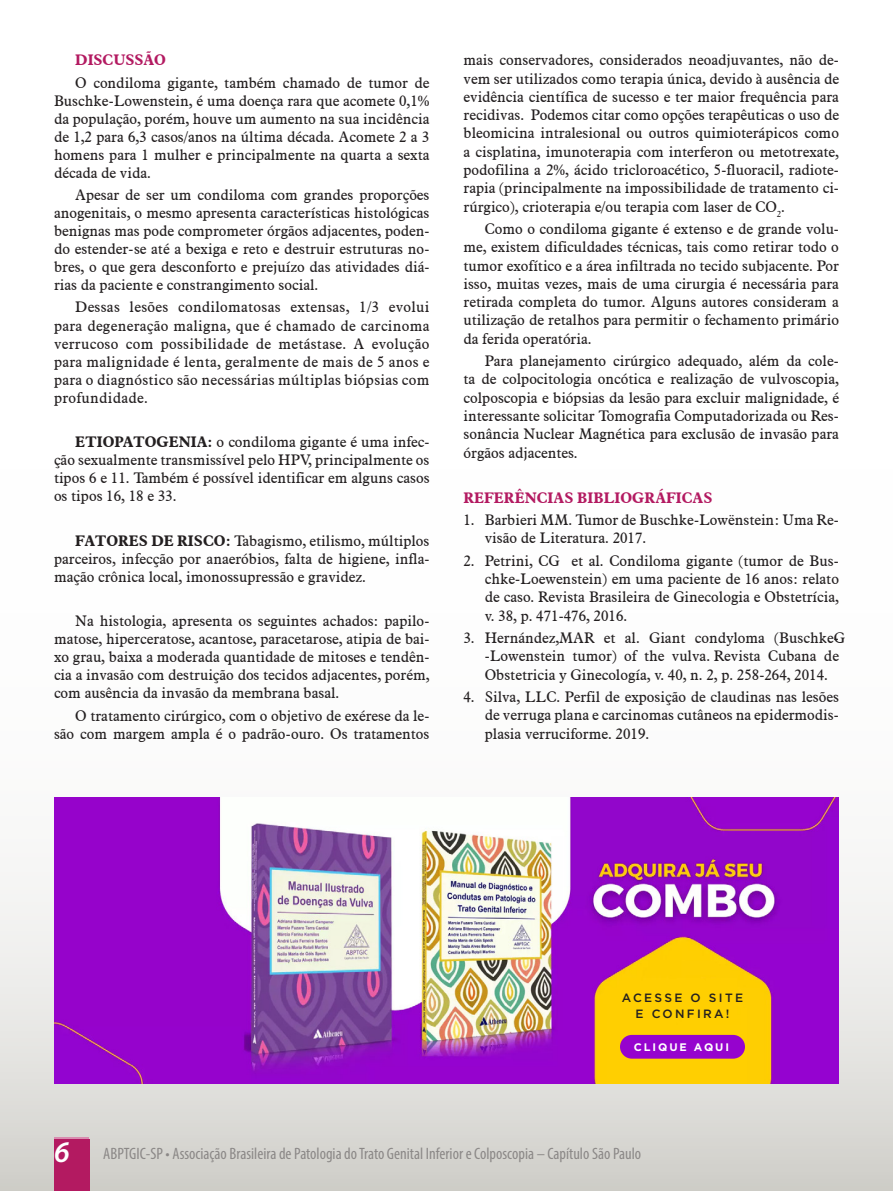
<style>
.page{position:relative;width:893px;height:1191px;background:#fff}
.page>*{position:absolute;margin:0;border:0;box-sizing:border-box;transform-origin:0 0}
.t1{font:condensed 16.5px "Myriad Pro";color:#8b8887}
._00_Texto{font:15px/18.3px "Aldine 721 BT";color:#231f20;text-align:justify}
._00_Texto-2{font:700 15px "Aldine 721 BT";color:#b31a61}
._00_Texto-3{font:500 12px/16.5px "Gotham";letter-spacing:.19em;color:#231f20;text-align:center}
._00_Texto-4{font:700 10.95px "Gotham";letter-spacing:.175em;color:#fff}
.s1{font-weight:700}
.s2{font-weight:600;font-style:italic;font-stretch:normal;font-size:30px;color:#fff}
</style>
<div class="page">
<svg style="left:0;top:872px;width:893px;height:319px;background:#dbd9d6"></svg>
<svg style="left:54px;top:1136px;width:35px;height:4px"></svg>
<div style="left:54px;top:1140px;width:35px;height:51px;background:#b31a61"></div>
<img style="left:54px;top:797px;width:785px;height:286px">
<div style="left:620px;top:1035px;width:125px;height:23px;background:#9603ce;border-radius:12px"></div>
<p class="_00_Texto-2" style="left:75px;top:51px;width:92px">DISCUSSÃO</p>
<p class="_00_Texto" style="left:54px;top:73px;width:377px;text-indent:21px">O condiloma gigante, também chamado de tumor de Buschke-Lowenstein, é uma doença rara que acomete 0,1% da população, porém, houve um aumento na sua incidência de 1,2 para 6,3 casos/anos na última década. Acomete 2 a 3 homens para 1 mulher e principalmente na quarta a sexta década de vida.</p>
<p class="_00_Texto" style="left:54px;top:186px;width:377px;text-indent:21px">Apesar de ser um condiloma com grandes proporções anogenitais, o mesmo apresenta características histológicas benignas mas pode comprometer órgãos adjacentes, poden&shy;do estender-se até a bexiga e reto e destruir estruturas no&shy;bres, o que gera desconforto e prejuízo das atividades diá&shy;rias da paciente e constrangimento social.</p>
<p class="_00_Texto" style="left:54px;top:298px;width:377px;text-indent:21px">Dessas lesões condilomatosas extensas, 1/3 evolui para degeneração maligna, que é chamado de carcinoma verrucoso com possibilidade de metástase. A evolução para malignidade é lenta, geralmente de mais de 5 anos e para o diagnóstico são necessárias múltiplas biópsias com profundidade.</p>
<p class="_00_Texto" style="left:54px;top:433px;width:377px;text-indent:21px"><span class="s1">ETIOPATOGENIA:</span> o condiloma gigante é uma infec&shy;ção sexualmente transmissível pelo HPV, principalmente os tipos 6 e 11. Também é possível identificar em alguns casos os tipos 16, 18 e 33.</p>
<p class="_00_Texto" style="left:54px;top:531px;width:377px;text-indent:21px"><span class="s1">FATORES DE RISCO:</span> Tabagismo, etilismo, múltiplos parceiros, infecção por anaeróbios, falta de higiene, infla&shy;mação crônica local, imonossupressão e gravidez.</p>
<p class="_00_Texto" style="left:54px;top:612px;width:377px;text-indent:21px">Na histologia, apresenta os seguintes achados: papilo&shy;matose, hiperceratose, acantose, paracetarose, atipia de bai&shy;xo grau, baixa a moderada quantidade de mitoses e tendên&shy;cia a invasão com destruição dos tecidos adjacentes, porém, com ausência da invasão da membrana basal.</p>
<p class="_00_Texto" style="left:54px;top:706px;width:377px;text-align:right">O tratamento cirúrgico, com o objetivo de exérese da le&shy;são com margem ampla é o padrão-ouro. Os tratamentos</p>
<p class="_00_Texto" style="left:463px;top:51px;width:377px">mais conservadores, considerados neoadjuvantes, não de&shy;vem ser utilizados como terapia única, devido à ausência de evidência científica de sucesso e ter maior frequência para recidivas. Podemos citar como opções terapêuticas o uso de bleomicina intralesional ou outros quimioterápicos como a cisplatina, imunoterapia com interferon ou metotrexate, podofilina a 2%, ácido tricloroacético, 5-fluoracil, radiote&shy;rapia (principalmente na impossibilidade de tratamento ci&shy;rúrgico), crioterapia e/ou terapia com laser de CO<sub>2</sub>.</p>
<p class="_00_Texto" style="left:463px;top:219px;width:377px;text-indent:21px">Como o condiloma gigante é extenso e de grande volu&shy;me, existem dificuldades técnicas, tais como retirar todo o tumor exofítico e a área infiltrada no tecido subjacente. Por isso, muitas vezes, mais de uma cirurgia é necessária para retirada completa do tumor. Alguns autores consideram a utilização de retalhos para permitir o fechamento primário da ferida operatória.</p>
<p class="_00_Texto" style="left:463px;top:351px;width:377px;text-indent:21px">Para planejamento cirúrgico adequado, além da cole&shy;ta de colpocitologia oncótica e realização de vulvoscopia, colposcopia e biópsias da lesão para excluir malignidade, é interessante solicitar Tomografia Computadorizada ou Res&shy;sonância Nuclear Magnética para exclusão de invasão para órgãos adjacentes.</p>
<p class="_00_Texto-2" style="left:463px;top:488px;width:251px">REFERÊNCIAS BIBLIOGRÁFICAS</p>
<p class="_00_Texto" style="left:485px;top:510px;width:356px;text-indent:-21px">1. Barbieri MM. Tumor de Buschke-Lowënstein: Uma Re&shy;visão de Literatura. 2017.</p>
<p class="_00_Texto" style="left:485px;top:551px;width:356px;text-indent:-21px">2. Petrini, CG et al. Condiloma gigante (tumor de Bus&shy;chke-Loewenstein) em uma paciente de 16 anos: relato de caso. Revista Brasileira de Ginecologia e Obstetrícia, v. 38, p. 471-476, 2016.</p>
<p class="_00_Texto" style="left:485px;top:628px;width:356px;text-indent:-21px">3. Hernández,MAR et al. Giant condyloma (Buschke--Lowenstein tumor) of the vulva. Revista Cubana de Obstetricia y Ginecología, v. 40, n. 2, p. 258-264, 2014.</p>
<p class="_00_Texto" style="left:485px;top:687px;width:356px;text-indent:-21px">4. Silva, LLC. Perfil de exposição de claudinas nas lesões de verruga plana e carcinomas cutâneos na epidermodis&shy;plasia verruciforme. 2019.</p>
<p class="_00_Texto-3" style="left:622px;top:989px;width:123px">ACESSE O SITE<br>E CONFIRA!</p>
<p class="_00_Texto-4" style="left:634px;top:1040px;width:97px">CLIQUE AQUI</p>
<p class="t1" style="left:54px;top:1143px;width:589px"><span class="s2">6</span> ABPTGIC-SP • Associação Brasileira de Patologia do Trato Genital Inferior e Colposcopia – Capítulo São Paulo</p>
</div>
